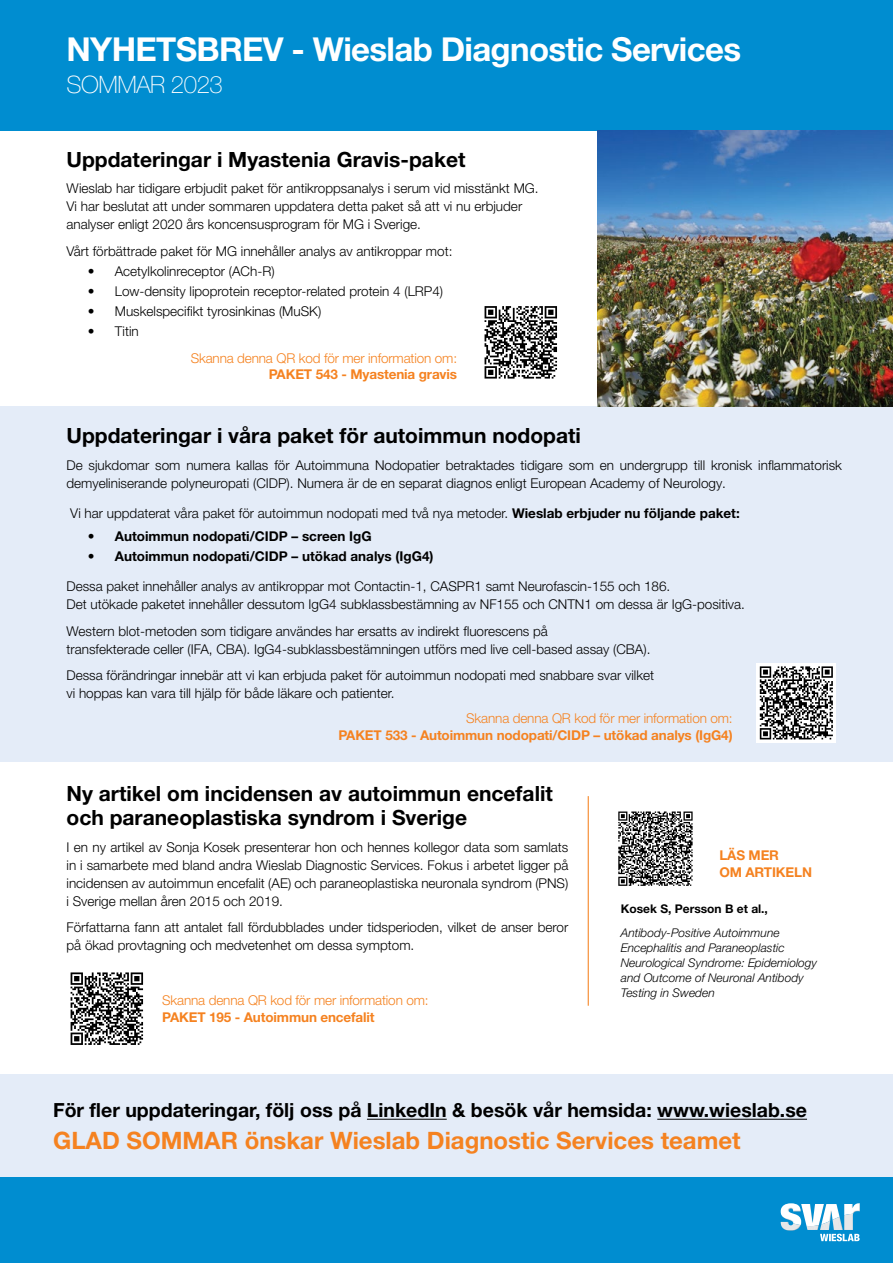
<style>
.page{position:relative;width:893px;height:1263px;background:#fff}
.page>*{position:absolute;margin:0;border:0;box-sizing:border-box;transform-origin:0 0}
.t1{font:700 33px "Helvetica Neue LT Pro";letter-spacing:-.02em;color:#fff}
.t2{font:700 24px "Helvetica Neue LT Pro";color:#f58220}
.t3{font:100 24px "Helvetica Neue LT Pro";letter-spacing:-.02em;color:#fff}
.t4{font:700 21px/24px "Helvetica Neue LT Pro";color:#000}
.t5{font:700 19.5px "Helvetica Neue LT Pro";color:#000}
.t6{font:300 13.5px/18px "Helvetica Neue LT Pro";color:#000}
.t7{font:700 13.5px/16.5px "Helvetica Neue LT Pro";letter-spacing:-.01em;color:#f58220}
.t8{font:300 13.5px "Helvetica Neue LT Pro";letter-spacing:-.01em;color:#f58220}
.t9{font:700 13.5px "Helvetica Neue LT Pro";color:#000}
.t10{font:italic 300 12px/15px "Helvetica Neue LT Pro";color:#000}
.t11{font:700 12px "Helvetica Neue LT Pro";color:#000}
.s1{font-weight:700}
</style>
<div class="page">
<div style="left:0;top:406px;width:893px;height:355px;background:#e4ecf8"></div>
<div style="left:0;top:0;width:893px;height:131px;background:#008dd0"></div>
<div style="left:0;top:1074px;width:893px;height:111px;background:#e4ecf8"></div>
<div style="left:0;top:1178px;width:893px;height:85px;background:#008dd0"></div>
<img style="left:597px;top:131px;width:296px;height:275px">
<div style="left:757px;top:663px;width:79px;height:80px;background:#fff"></div>
<svg style="left:759px;top:666px;width:74px;height:74px"></svg>
<svg style="left:484px;top:306px;width:73px;height:73px"></svg>
<svg style="left:70px;top:972px;width:74px;height:73px"></svg>
<hr style="left:588px;top:796px;width:1px;height:210px;background:#f58220">
<svg style="left:618px;top:811px;width:75px;height:75px"></svg>
<svg style="left:781px;top:1203px;width:79px;height:38px"></svg>
<hr style="left:367px;top:1119px;width:80px;height:1px;background:#000">
<hr style="left:657px;top:1119px;width:150px;height:1px;background:#000">
<h1 class="t1" style="left:67px;top:29px;width:676px">NYHETSBREV - Wieslab Diagnostic Services</h1>
<h2 class="t3" style="left:67px;top:70px;width:158px">SOMMAR 2023</h2>
<h3 class="t4" style="left:67px;top:147px;width:400px">Uppdateringar i Myastenia Gravis-paket</h3>
<p class="t6" style="left:67px;top:179px;width:474px">Wieslab har tidigare erbjudit paket för antikroppsanalys i serum vid misstänkt MG.<br>Vi har beslutat att under sommaren uppdatera detta paket så att vi nu erbjuder analyser enligt 2020 års koncensusprogram för MG i Sverige.</p>
<p class="t6" style="left:67px;top:242px;width:387px">Vårt förbättrade paket för MG innehåller analys av antikroppar mot:</p>
<p class="t6" style="left:88px;top:262px;width:188px">• Acetylkolinreceptor (ACh-R)</p>
<p class="t6" style="left:88px;top:282px;width:357px">• Low-density lipoprotein receptor-related protein 4 (LRP4)</p>
<p class="t6" style="left:88px;top:302px;width:235px">• Muskelspecifikt tyrosinkinas (MuSK)</p>
<p class="t6" style="left:88px;top:322px;width:53px">• Titin</p>
<p class="t8" style="left:191px;top:350px;width:268px">Skanna denna QR kod för mer information om:</p>
<p class="t7" style="left:269px;top:366px;width:190px">PAKET 543 - Myastenia gravis</p>
<h3 class="t4" style="left:67px;top:423px;width:516px">Uppdateringar i våra paket för autoimmun nodopati</h3>
<p class="t6" style="left:67px;top:455px;width:777px">De sjukdomar som numera kallas för Autoimmuna Nodopatier betraktades tidigare som en undergrupp till kronisk inflammatorisk demyeliniserande polyneuropati (CIDP). Numera är de en separat diagnos enligt European Academy of Neurology.</p>
<p class="t6" style="left:70px;top:504px;width:671px">Vi har uppdaterat våra paket för autoimmun nodopati med två nya metoder. <span class="s1">Wieslab erbjuder nu följande paket:</span></p>
<p class="t9" style="left:88px;top:527px;width:285px">• Autoimmun nodopati/CIDP – screen IgG</p>
<p class="t9" style="left:88px;top:547px;width:347px">• Autoimmun nodopati/CIDP – utökad analys (IgG4)</p>
<p class="t6" style="left:67px;top:577px;width:680px">Dessa paket innehåller analys av antikroppar mot Contactin-1, CASPR1 samt Neurofascin-155 och 186.<br>Det utökade paketet innehåller dessutom IgG4 subklassbestämning av NF155 och CNTN1 om dessa är IgG-positiva.</p>
<p class="t6" style="left:67px;top:622px;width:585px">Western blot-metoden som tidigare användes har ersatts av indirekt fluorescens på<br>transfekterade celler (IFA, CBA). IgG4-subklassbestämningen utförs med live cell-based assay (CBA).</p>
<p class="t6" style="left:67px;top:666px;width:589px">Dessa förändringar innebär att vi kan erbjuda paket för autoimmun nodopati med snabbare svar vilket vi hoppas kan vara till hjälp för både läkare och patienter.</p>
<p class="t8" style="left:466px;top:710px;width:268px">Skanna denna QR kod för mer information om:</p>
<p class="t7" style="left:338px;top:727px;width:396px">PAKET 533 - Autoimmun nodopati/CIDP – utökad analys (IgG4)</p>
<h3 class="t4" style="left:67px;top:781px;width:488px">Ny artikel om incidensen av autoimmun encefalit och paraneoplastiska syndrom i Sverige</h3>
<p class="t6" style="left:67px;top:838px;width:503px;text-align:justify">I en ny artikel av Sonja Kosek presenterar hon och hennes kollegor data som samlats in i samarbete med bland andra Wieslab Diagnostic Services. Fokus i arbetet ligger på incidensen av autoimmun encefalit (AE) och paraneoplastiska neuronala syndrom (PNS) i Sverige mellan åren 2015 och 2019.</p>
<p class="t6" style="left:67px;top:918px;width:503px">Författarna fann att antalet fall fördubblades under tidsperioden, vilket de anser beror på ökad provtagning och medvetenhet om dessa symptom.</p>
<p class="t8" style="left:162px;top:992px;width:268px">Skanna denna QR kod för mer information om:</p>
<p class="t7" style="left:162px;top:1008px;width:214px">PAKET 195 - Autoimmun encefalit</p>
<p class="t7" style="left:719px;top:847px;width:94px">LÄS MER<br>OM ARTIKELN</p>
<p class="t11" style="left:621px;top:901px;width:149px">Kosek S, Persson B et al.,</p>
<p class="t10" style="left:621px;top:925px;width:198px">Antibody-Positive Autoimmune<br>Encephalitis and Paraneoplastic<br>Neurological Syndrome: Epidemiology and Outcome of Neuronal Antibody<br>Testing in Sweden</p>
<h3 class="t5" style="left:53px;top:1098px;width:755px">För fler uppdateringar, följ oss på LinkedIn &amp; besök vår hemsida: www.wieslab.se</h3>
<h2 class="t2" style="left:53px;top:1126px;width:689px">GLAD SOMMAR önskar Wieslab Diagnostic Services teamet</h2>
</div>
